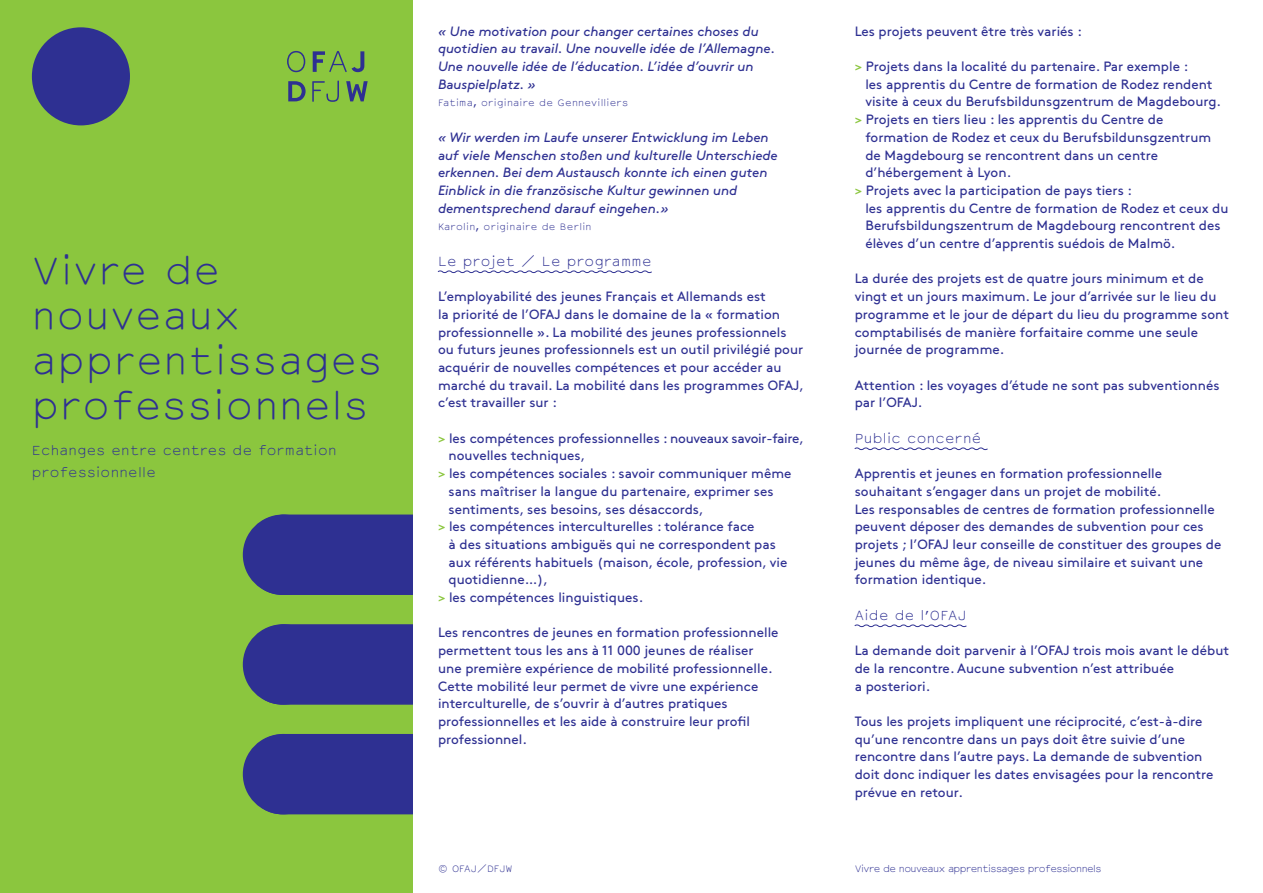
<style>
.page{position:relative;width:1263px;height:893px;background:#fff}
.page>*{position:absolute;margin:0;border:0;box-sizing:border-box;transform-origin:0 0}
.t1{font:300 36px/45px "Courier Sans";letter-spacing:.03em;color:#2e3092}
.t2{font:13.5px/17.7px "Brown Std";color:#2e3092}
.t3{font:italic 13.5px/17.7px "Brown Std";letter-spacing:-.005em;color:#2e3092}
.t4{font:300 12.75px/22.5px "Courier Sans";letter-spacing:.03em;color:#2e3092}
.t5{font:300 9px "Courier Sans";letter-spacing:.03em;color:#2e3092}
.t6{font:300 9px "Courier Sans";letter-spacing:-.06em;color:#2e3092}
.t7{font:300 9px "Courier Sans";letter-spacing:-.005em;color:#2e3092}
.s1{color:#8bc63e}
</style>
<div class="page">
<div style="left:0;top:0;width:412px;height:893px;background:#8bc63e"></div>
<svg style="left:288px;top:81px;width:18px;height:20px"></svg>
<svg style="left:312px;top:81px;width:27px;height:21px"></svg>
<svg style="left:346px;top:81px;width:22px;height:20px"></svg>
<svg style="left:287px;top:51px;width:18px;height:21px"></svg>
<svg style="left:313px;top:51px;width:51px;height:21px"></svg>
<div style="left:249px;top:515px;width:225px;height:79px;background:#2e3092;border-radius:34px"></div>
<div style="left:249px;top:514px;width:226px;height:81px;border:2px solid #2e3092;border-radius:34px"></div>
<div style="left:243px;top:514px;width:80px;height:81px;background:#2e3092;border-radius:50%"></div>
<div style="left:249px;top:625px;width:225px;height:79px;background:#2e3092;border-radius:34px"></div>
<div style="left:249px;top:624px;width:226px;height:81px;border:2px solid #2e3092;border-radius:34px"></div>
<div style="left:243px;top:624px;width:80px;height:81px;background:#2e3092;border-radius:50%"></div>
<div style="left:249px;top:735px;width:225px;height:79px;background:#2e3092;border-radius:34px"></div>
<div style="left:249px;top:734px;width:226px;height:80px;border:2px solid #2e3092;border-radius:34px"></div>
<div style="left:243px;top:734px;width:80px;height:80px;background:#2e3092;border-radius:50%"></div>
<div style="left:32px;top:27px;width:98px;height:98px;background:#2e3092;border-radius:50%"></div>
<div style="left:413px;top:0;width:79px;height:893px;background:#fff"></div>
<svg style="left:437px;top:270px;width:215px;height:4px"></svg>
<svg style="left:854px;top:447px;width:134px;height:4px"></svg>
<svg style="left:854px;top:624px;width:113px;height:4px"></svg>
<h1 class="t1" style="left:32px;top:247px;width:352px">Vivre de nouveaux apprentissages professionnels</h1>
<p class="t4" style="left:32px;top:439px;width:306px">Echanges entre centres de formation professionnelle</p>
<p class="t3" style="left:438px;top:22px;width:339px">« Une motivation pour changer certaines choses du quotidien au travail. Une nouvelle idée de l’Allemagne.<br>Une nouvelle idée de l’éducation. L’idée d’ouvrir un Bauspielplatz. »</p>
<p class="t5" style="left:438px;top:96px;width:192px">Fatima, originaire de Gennevilliers</p>
<p class="t3" style="left:438px;top:128px;width:341px">« Wir werden im Laufe unserer Entwicklung im Leben auf viele Menschen stoßen und kulturelle Unterschiede erkennen. Bei dem Austausch konnte ich einen guten Einblick in die französische Kultur gewinnen und dementsprechend darauf eingehen.»</p>
<p class="t5" style="left:438px;top:220px;width:155px">Karolin, originaire de Berlin</p>
<p class="t4" style="left:438px;top:250px;width:215px">Le projet / Le programme</p>
<p class="t2" style="left:438px;top:288px;width:367px">L’employabilité des jeunes Français et Allemands est<br>la priorité de l’OFAJ dans le domaine de la « formation professionnelle ». La mobilité des jeunes professionnels ou futurs jeunes professionnels est un outil privilégié pour acquérir de nouvelles compétences et pour accéder au marché du travail. La mobilité dans les programmes OFAJ, c’est travailler sur :</p>
<p class="t2" style="left:438px;top:429px;width:367px"><span class="s1">&gt;</span> les compétences professionnelles : nouveaux savoir-faire,</p>
<p class="t2" style="left:449px;top:447px;width:138px">nouvelles techniques,</p>
<p class="t2" style="left:438px;top:465px;width:355px"><span class="s1">&gt;</span> les compétences sociales : savoir communiquer même</p>
<p class="t2" style="left:449px;top:482px;width:326px">sans maîtriser la langue du partenaire, exprimer ses</p>
<p class="t2" style="left:449px;top:500px;width:257px">sentiments, ses besoins, ses désaccords,</p>
<p class="t2" style="left:438px;top:518px;width:318px"><span class="s1">&gt;</span> les compétences interculturelles : tolérance face</p>
<p class="t2" style="left:449px;top:535px;width:329px">à des situations ambiguës qui ne correspondent pas</p>
<p class="t2" style="left:449px;top:553px;width:340px">aux référents habituels (maison, école, profession, vie</p>
<p class="t2" style="left:449px;top:571px;width:101px">quotidienne…),</p>
<p class="t2" style="left:438px;top:589px;width:207px"><span class="s1">&gt;</span> les compétences linguistiques.</p>
<p class="t2" style="left:438px;top:624px;width:342px">Les rencontres de jeunes en formation professionnelle permettent tous les ans à 11 000 jeunes de réaliser une première expérience de mobilité professionnelle.<br>Cette mobilité leur permet de vivre une expérience interculturelle, de s’ouvrir à d’autres pratiques professionnelles et les aide à construire leur profil professionnel.</p>
<p class="t2" style="left:855px;top:22px;width:229px">Les projets peuvent être très variés :</p>
<p class="t2" style="left:855px;top:58px;width:335px"><span class="s1">&gt;</span> Projets dans la localité du partenaire. Par exemple :</p>
<p class="t2" style="left:865px;top:75px;width:349px">les apprentis du Centre de formation de Rodez rendent</p>
<p class="t2" style="left:865px;top:93px;width:357px">visite à ceux du Berufsbildunsgzentrum de Magdebourg.</p>
<p class="t2" style="left:855px;top:111px;width:310px"><span class="s1">&gt;</span> Projets en tiers lieu : les apprentis du Centre de</p>
<p class="t2" style="left:865px;top:128px;width:347px">formation de Rodez et ceux du Berufsbildunsgzentrum</p>
<p class="t2" style="left:865px;top:146px;width:294px">de Magdebourg se rencontrent dans un centre</p>
<p class="t2" style="left:865px;top:164px;width:147px">d’hébergement à Lyon.</p>
<p class="t2" style="left:855px;top:181px;width:279px"><span class="s1">&gt;</span> Projets avec la participation de pays tiers :</p>
<p class="t2" style="left:865px;top:199px;width:365px">les apprentis du Centre de formation de Rodez et ceux du</p>
<p class="t2" style="left:865px;top:217px;width:357px">Berufsbildungszentrum de Magdebourg rencontrent des</p>
<p class="t2" style="left:865px;top:235px;width:312px">élèves d’un centre d’apprentis suédois de Malmö.</p>
<p class="t2" style="left:855px;top:270px;width:376px">La durée des projets est de quatre jours minimum et de vingt et un jours maximum. Le jour d’arrivée sur le lieu du programme et le jour de départ du lieu du programme sont comptabilisés de manière forfaitaire comme une seule journée de programme.</p>
<p class="t2" style="left:855px;top:376px;width:366px">Attention : les voyages d’étude ne sont pas subventionnés par l’OFAJ.</p>
<p class="t4" style="left:855px;top:427px;width:128px">Public concerné</p>
<p class="t2" style="left:855px;top:465px;width:368px">Apprentis et jeunes en formation professionnelle souhaitant s’engager dans un projet de mobilité.<br>Les responsables de centres de formation professionnelle peuvent déposer des demandes de subvention pour ces projets ; l’OFAJ leur conseille de constituer des groupes de jeunes du même âge, de niveau similaire et suivant une formation identique.</p>
<p class="t4" style="left:855px;top:604px;width:113px">Aide de l’OFAJ</p>
<p class="t2" style="left:855px;top:642px;width:376px">La demande doit parvenir à l’OFAJ trois mois avant le début de la rencontre. Aucune subvention n’est attribuée<br>a posteriori.</p>
<p class="t2" style="left:855px;top:712px;width:360px">Tous les projets impliquent une réciprocité, c’est-à-dire qu’une rencontre dans un pays doit être suivie d’une rencontre dans l’autre pays. La demande de subvention doit donc indiquer les dates envisagées pour la rencontre prévue en retour.</p>
<p class="t7" style="left:438px;top:862px;width:76px">© OFAJ/DFJW</p>
<p class="t6" style="left:855px;top:862px;width:248px">Vivre de nouveaux apprentissages professionnels</p>
</div>
